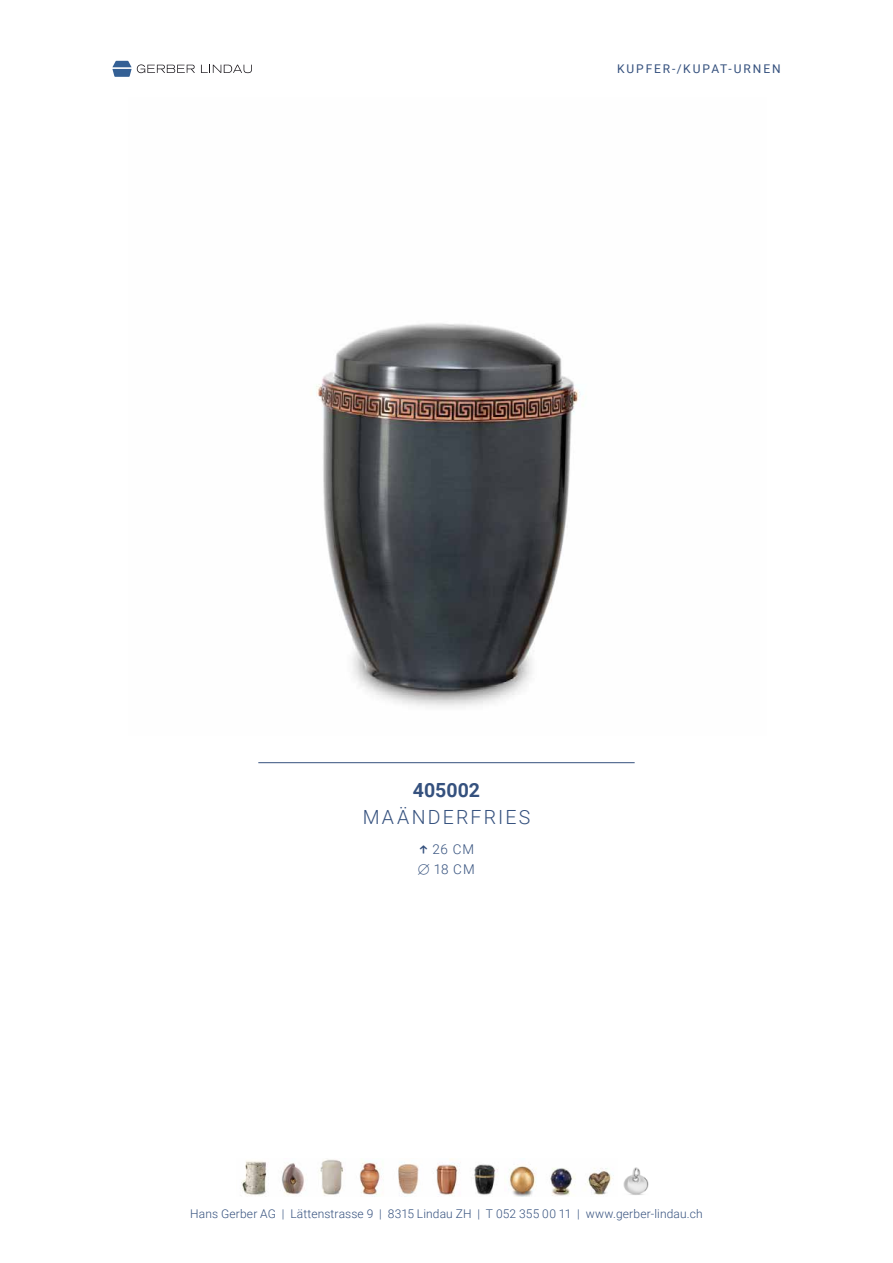
<style>
.page{position:relative;width:893px;height:1263px;background:#fff}
.page>*{position:absolute;margin:0;border:0;box-sizing:border-box;transform-origin:0 0}
.t1{font:300 19.5px "Roboto";letter-spacing:.11em;color:#35517e}
.t2{font:700 19.5px "Roboto";color:#35517e}
.t3{font:300 13.5px/19.5px "Roboto";letter-spacing:.06em;color:#35517e;text-align:right}
.t4{font:300 12px "Roboto";letter-spacing:.01em;color:#35517e}
.t5{font:12px "Roboto";letter-spacing:.155em;color:#35517e}
</style>
<div class="page">
<svg style="left:112px;top:61px;width:83px;height:16px"></svg>
<svg style="left:201px;top:65px;width:51px;height:8px"></svg>
<hr style="left:258px;top:762px;width:377px;height:1px;background:#35517e">
<img style="left:316px;top:323px;width:265px;height:384px">
<img style="left:241px;top:1159px;width:408px;height:37px">
<p class="t5" style="left:617px;top:60px;width:165px">KUPFER-/KUPAT-URNEN</p>
<h1 class="t2" style="left:413px;top:776px;width:69px">405002</h1>
<h1 class="t1" style="left:363px;top:803px;width:169px">MAÄNDERFRIES</h1>
<p class="t3" style="left:418px;top:839px;width:58px">26 CM<br>∅ 18 CM</p>
<p class="t4" style="left:190px;top:1205px;width:514px">Hans Gerber AG | Lättenstrasse 9 | 8315 Lindau ZH | T 052 355 00 11 | www.gerber-lindau.ch</p>
</div>
